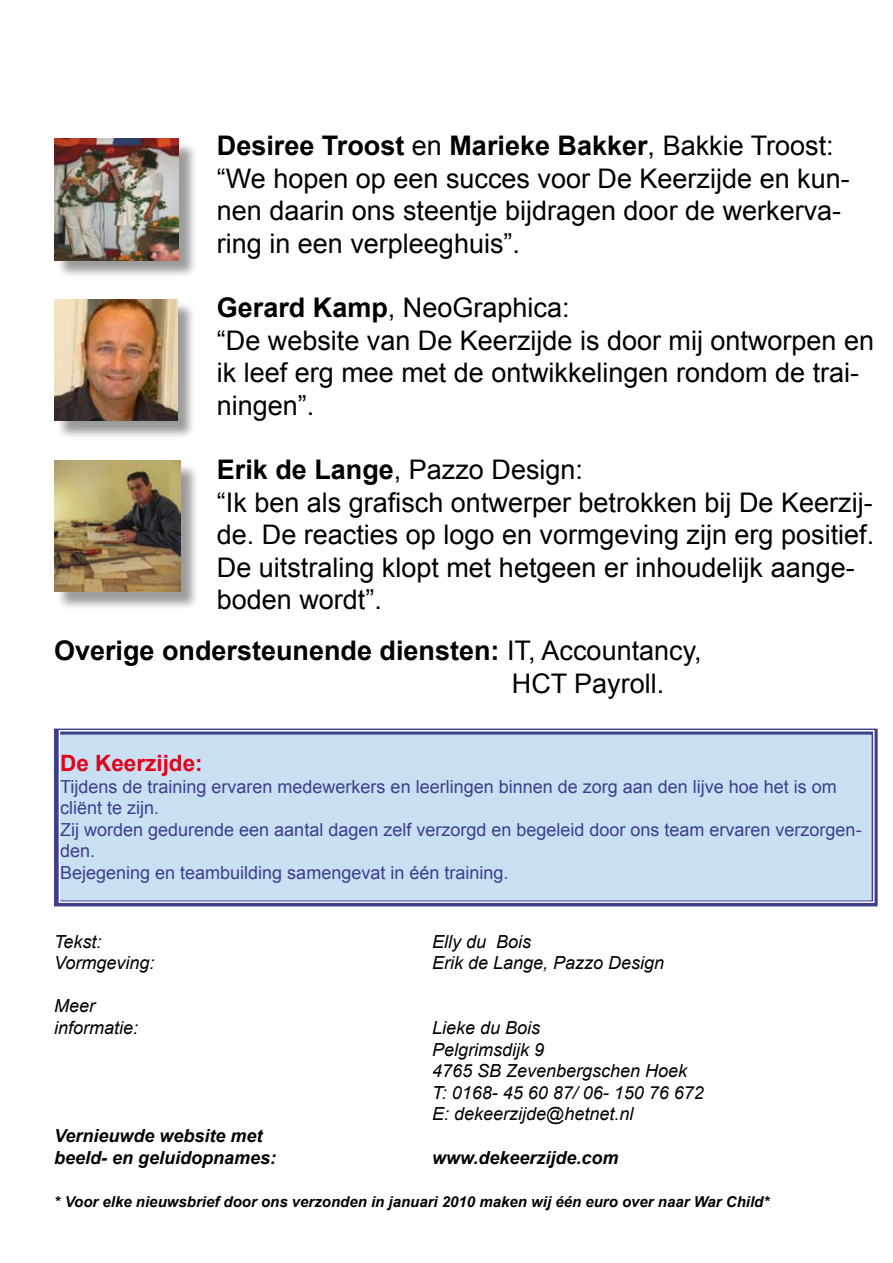
<style>
.page{position:relative;width:893px;height:1263px;background:#fff}
.page>*{position:absolute;margin:0;border:0;box-sizing:border-box;transform-origin:0 0}
.t1{font:27px/32.4px "Arial";color:#000}
.t2{font:700 27px/32.4px "Arial";color:#000}
.t3{font:700 22.5px "Arial";color:#e0041d}
.t4{font:18px/21.6px "Arial";color:#3e3d8e}
.t5{font:italic 18px/21.6px "Arial";color:#000}
.t6{font:italic 700 18px/21.6px "Arial";color:#000}
.t7{font:italic 700 15px "Arial";color:#000}
.s1{font-weight:700}
.s2{font-weight:400}
</style>
<div class="page">
<div style="left:57px;top:732px;width:818px;height:171px;background:#c8e0f2"></div>
<div style="left:54px;top:729px;width:824px;height:177px;border:6px solid #3e3d8e"></div>
<div style="left:56px;top:301px;width:142px;height:140px;background:#000;opacity:.4"></div>
<img style="left:54px;top:299px;width:123px;height:122px">
<div style="left:56px;top:140px;width:143px;height:141px;background:#000;opacity:.4"></div>
<img style="left:54px;top:139px;width:125px;height:121px">
<div style="left:59px;top:730px;width:815px;height:173px;border:2px solid #fff"></div>
<div style="left:56px;top:462px;width:144px;height:149px;background:#000;opacity:.4"></div>
<img style="left:54px;top:461px;width:126px;height:130px">
<p class="t1" style="left:217px;top:130px;width:634px"><span class="s1">Desiree Troost</span> en <span class="s1">Marieke Bakker</span>, Bakkie Troost: “We hopen op een succes voor De Keerzijde en kun&shy;nen daarin ons steentje bijdragen door de werkerva&shy;ring in een verpleeghuis”.</p>
<p class="t1" style="left:217px;top:292px;width:659px"><span class="s1">Gerard Kamp</span>, NeoGraphica:<br>“De website van De Keerzijde is door mij ontworpen en ik leef erg mee met de ontwikkelingen rondom de trai&shy;ningen”.</p>
<p class="t1" style="left:217px;top:454px;width:659px"><span class="s1">Erik de Lange</span>, Pazzo Design:<br>“Ik ben als grafisch ontwerper betrokken bij De Keerzij&shy;de. De reacties op logo en vormgeving zijn erg positief.<br>De uitstraling klopt met hetgeen er inhoudelijk aange&shy;boden wordt”.</p>
<p class="t2" style="left:512px;top:636px;width:191px;text-indent:-458px">Overige ondersteunende diensten: <span class="s2">IT, Accountancy,<br>HCT Payroll.</span></p>
<p class="t3" style="left:60px;top:748px;width:144px">De Keerzijde:</p>
<p class="t4" style="left:60px;top:776px;width:803px">Tijdens de training ervaren medewerkers en leerlingen binnen de zorg aan den lijve hoe het is om cliënt te zijn.<br>Zij worden gedurende een aantal dagen zelf verzorgd en begeleid door ons team ervaren verzorgen&shy;den.<br>Bejegening en teambuilding samengevat in één training.</p>
<p class="t5" style="left:54px;top:931px;width:49px">Tekst:</p>
<p class="t5" style="left:432px;top:931px;width:101px">Elly du Bois</p>
<p class="t5" style="left:54px;top:952px;width:102px">Vormgeving:</p>
<p class="t5" style="left:432px;top:952px;width:234px">Erik de Lange, Pazzo Design</p>
<p class="t5" style="left:54px;top:995px;width:86px">Meer informatie:</p>
<p class="t5" style="left:432px;top:1017px;width:273px">Lieke du Bois<br>Pelgrimsdijk 9<br>4765 SB Zevenbergschen Hoek<br>T: 0168- 45 60 87/ 06- 150 76 672<br>E: dekeerzijde@hetnet.nl</p>
<p class="t6" style="left:54px;top:1125px;width:224px">Vernieuwde website met beeld- en geluidopnames:</p>
<p class="t6" style="left:432px;top:1147px;width:188px">www.dekeerzijde.com</p>
<p class="t7" style="left:54px;top:1192px;width:717px">* Voor elke nieuwsbrief door ons verzonden in januari 2010 maken wij één euro over naar War Child*</p>
</div>
